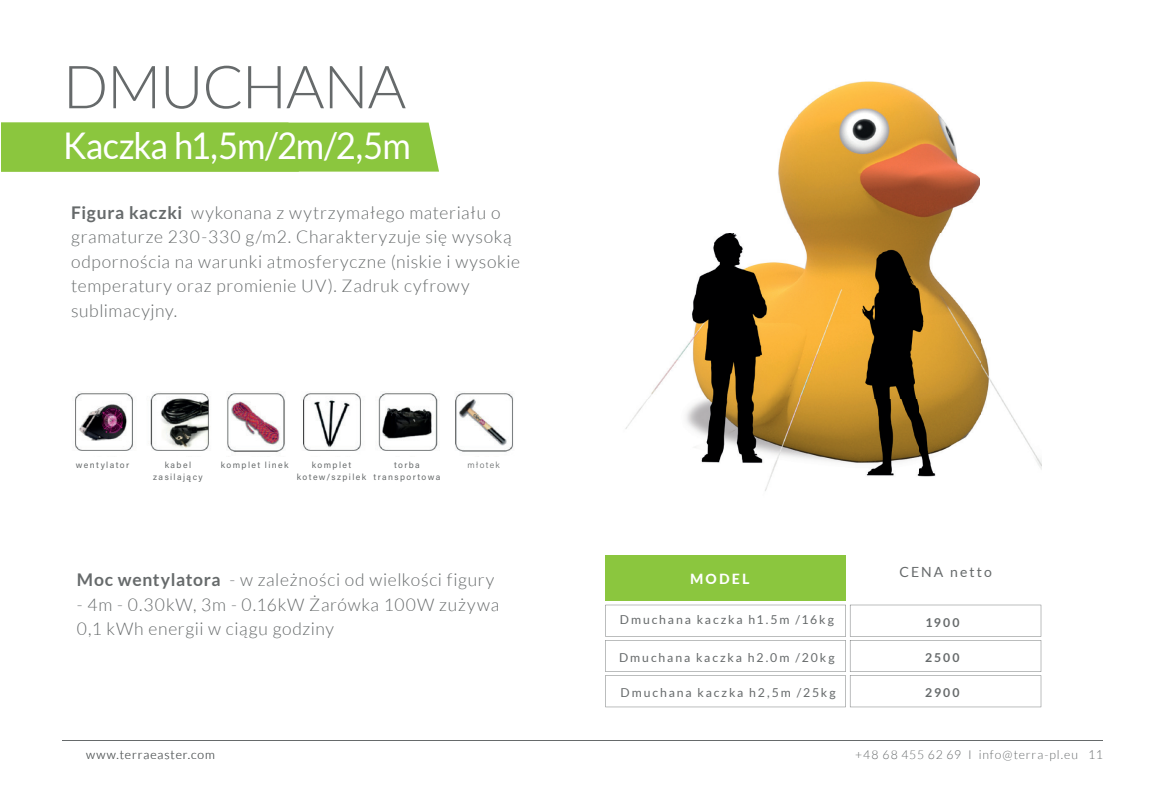
<style>
.page{position:relative;width:1166px;height:804px;background:#fff}
.page>*{position:absolute;margin:0;border:0;box-sizing:border-box;transform-origin:0 0}
.t1{font:300 59.5px "Lato";letter-spacing:-.02em;color:#666a6b}
.t2{font:36.75px "Lato";letter-spacing:-.025em;color:#fff;scale:.94 1}
.t3{font:300 17.5px/24.5px "Lato";letter-spacing:.04em;color:#666a6b}
.t4{font:14px "Lato";letter-spacing:.145em;color:#666a6b}
.t5{font:800 14px "Lato";letter-spacing:.155em;color:#fff}
.t6{font:12.25px "Lato";letter-spacing:.155em;color:#666a6b}
.t7{font:300 12.25px "Lato";letter-spacing:.07em;color:#666a6b}
.t8{font:700 12.25px "Lato";letter-spacing:.165em;color:#666a6b}
.t9{font:8.75px/12.2px "Acumin Pro";letter-spacing:.16em;color:#666a6b;text-align:center}
.t10{font:300 8.75px "Acumin Pro";letter-spacing:.16em;color:#666a6b}
.s1{font-weight:700}
.s2{font-size:12.42px}
</style>
<div class="page">
<div style="left:1px;top:123px;width:438px;height:49px;background:#8bc63e"></div>
<hr style="left:63px;top:740px;width:1040px;height:1px;background:#666a6b">
<img style="left:625px;top:81px;width:416px;height:410px">
<img style="left:75px;top:393px;width:439px;height:59px">
<div style="left:605px;top:555px;width:241px;height:46px;background:#8bc63e"></div>
<svg style="left:605px;top:604px;width:436px;height:103px"></svg>
<h1 class="t1" style="left:63px;top:55px;width:344px">DMUCHANA</h1>
<h2 class="t2" style="left:63px;top:125px;width:371px">Kaczka h1,5m/2m/2,5m</h2>
<p class="t3" style="left:71px;top:200px;width:450px"><span class="s1">Figura kaczki</span> wykonana z wytrzymałego materiału o gramaturze 230-330 g/m2. Charakteryzuje się wysoką odpornościa na warunki atmosferyczne (niskie i wysokie temperatury oraz promienie UV). Zadruk cyfrowy sublimacyjny.</p>
<p class="t9" style="left:76px;top:458px;width:55px">wentylator</p>
<p class="t9" style="left:221px;top:458px;width:69px">komplet linek</p>
<p class="t9" style="left:312px;top:458px;width:41px">komplet</p>
<p class="t10" style="left:467px;top:459px;width:34px">młotek</p>
<p class="t9" style="left:297px;top:470px;width:71px">kotew/szpilek</p>
<p class="t9" style="left:153px;top:458px;width:51px">kabel zasilający</p>
<p class="t9" style="left:373px;top:458px;width:68px">torba transportowa</p>
<p class="t3" style="left:77px;top:568px;width:419px"><span class="s1">Moc wentylatora</span> - w zależności od wielkości figury</p>
<p class="t3" style="left:77px;top:592px;width:424px">- 4m - 0.30kW, 3m - 0.16kW Żarówka 100W zużywa<br>0,1 kWh energii w ciągu godziny</p>
<p class="t5" style="left:690px;top:568px;width:61px">MODEL</p>
<p class="t6" style="left:620px;top:612px;width:216px">Dmuchana kaczka h1.5m /16kg</p>
<p class="t6" style="left:619px;top:651px;width:217px">Dmuchana kaczka h2.0m /20kg</p>
<p class="t6" style="left:620px;top:685px;width:217px">Dmuchana kaczka h2,5m /25kg</p>
<p class="t4" style="left:899px;top:564px;width:94px">CENA netto</p>
<p class="t8" style="left:925px;top:615px;width:36px">1900</p>
<p class="t8" style="left:925px;top:650px;width:36px">2500</p>
<p class="t8" style="left:925px;top:685px;width:36px">2900</p>
<p class="t7" style="left:86px;top:748px;width:130px">www.terraeaster.com</p>
<p class="t7" style="left:855px;top:748px;width:249px">+48 68 455 62 69 I info@terra-pl.eu <span class="s2">11</span></p>
</div>
